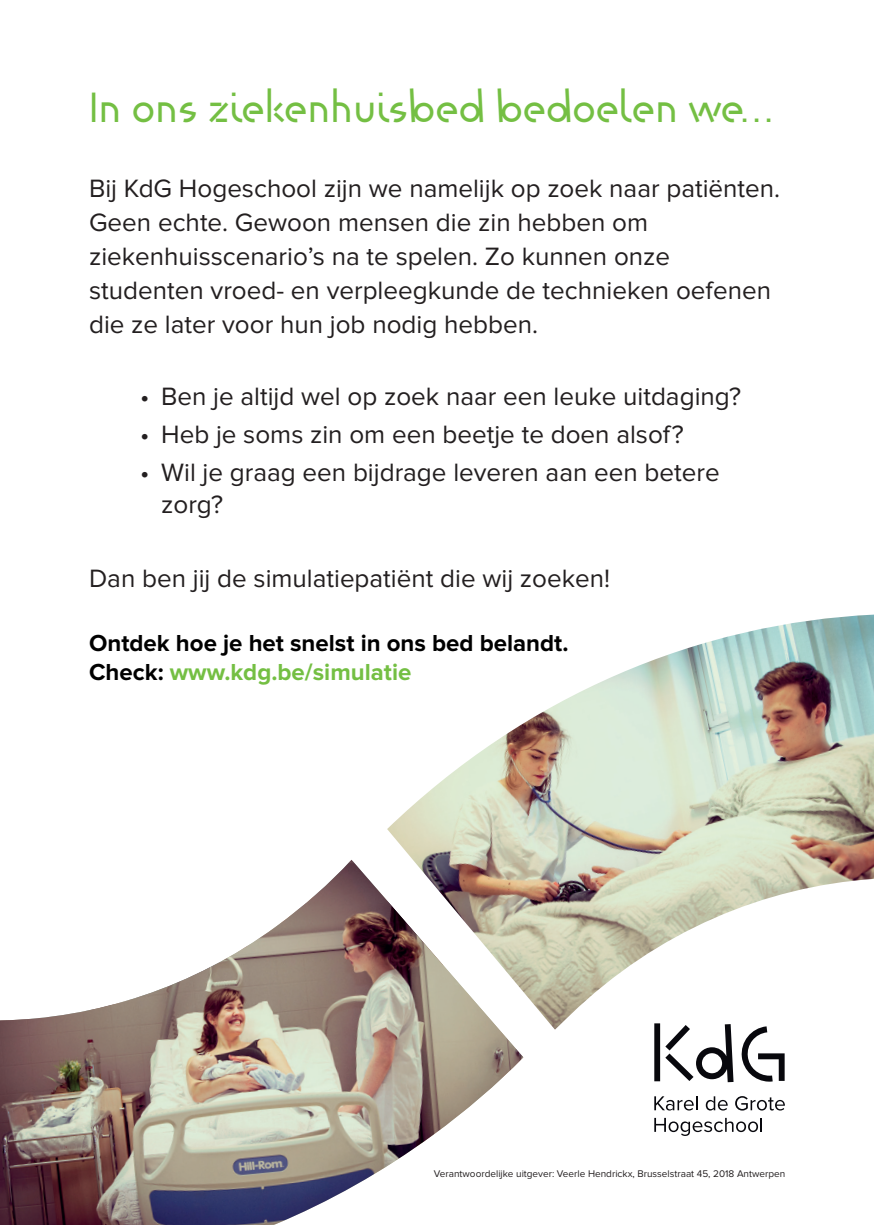
<style>
.page{position:relative;width:874px;height:1225px;background:#fff}
.page>*{position:absolute;margin:0;border:0;box-sizing:border-box;transform-origin:0 0}
.t1{font:42px "Kd G";color:#74bf43}
.t2{font:26px/34px "Proxima Nova";color:#231f20}
.t3{font:700 24px/28.8px "Proxima Nova";color:#000}
.t4{font:10px "Proxima Nova";color:#231f20}
.s1{color:#74bf43}
</style>
<div class="page">
<img style="left:0;top:860px;width:523px;height:365px">
<img style="left:387px;top:614px;width:486px;height:415px">
<svg style="left:654px;top:1023px;width:130px;height:59px"></svg>
<svg style="left:654px;top:1096px;width:43px;height:14px"></svg>
<svg style="left:705px;top:1096px;width:22px;height:14px"></svg>
<svg style="left:735px;top:1096px;width:49px;height:14px"></svg>
<svg style="left:654px;top:1118px;width:107px;height:18px"></svg>
<h1 class="t1" style="left:89px;top:78px;width:686px">In ons ziekenhuisbed bedoelen we...</h1>
<p class="t2" style="left:89px;top:173px;width:692px">Bij KdG Hogeschool zijn we namelijk op zoek naar patiënten.<br>Geen echte. Gewoon mensen die zin hebben om ziekenhuisscenario’s na te spelen. Zo kunnen onze studenten vroed- en verpleegkunde de technieken oefenen die ze later voor hun job nodig hebben.</p>
<p class="t2" style="left:140px;top:381px;width:602px">• Ben je altijd wel op zoek naar een leuke uitdaging?</p>
<p class="t2" style="left:140px;top:419px;width:545px">• Heb je soms zin om een beetje te doen alsof?</p>
<p class="t2" style="left:161px;top:458px;width:560px;line-height:31.2px;text-indent:-21px">• Wil je graag een bijdrage leveren aan een betere zorg?</p>
<p class="t2" style="left:89px;top:563px;width:522px">Dan ben jij de simulatiepatiënt die wij zoeken!</p>
<p class="t3" style="left:89px;top:630px;width:480px">Ontdek hoe je het snelst in ons bed belandt.<br>Check: <span class="s1">www.kdg.be/simulatie</span></p>
<p class="t4" style="left:433px;top:1169px;width:352px">Verantwoordelijke uitgever: Veerle Hendrickx, Brusselstraat 45, 2018 Antwerpen</p>
</div>
